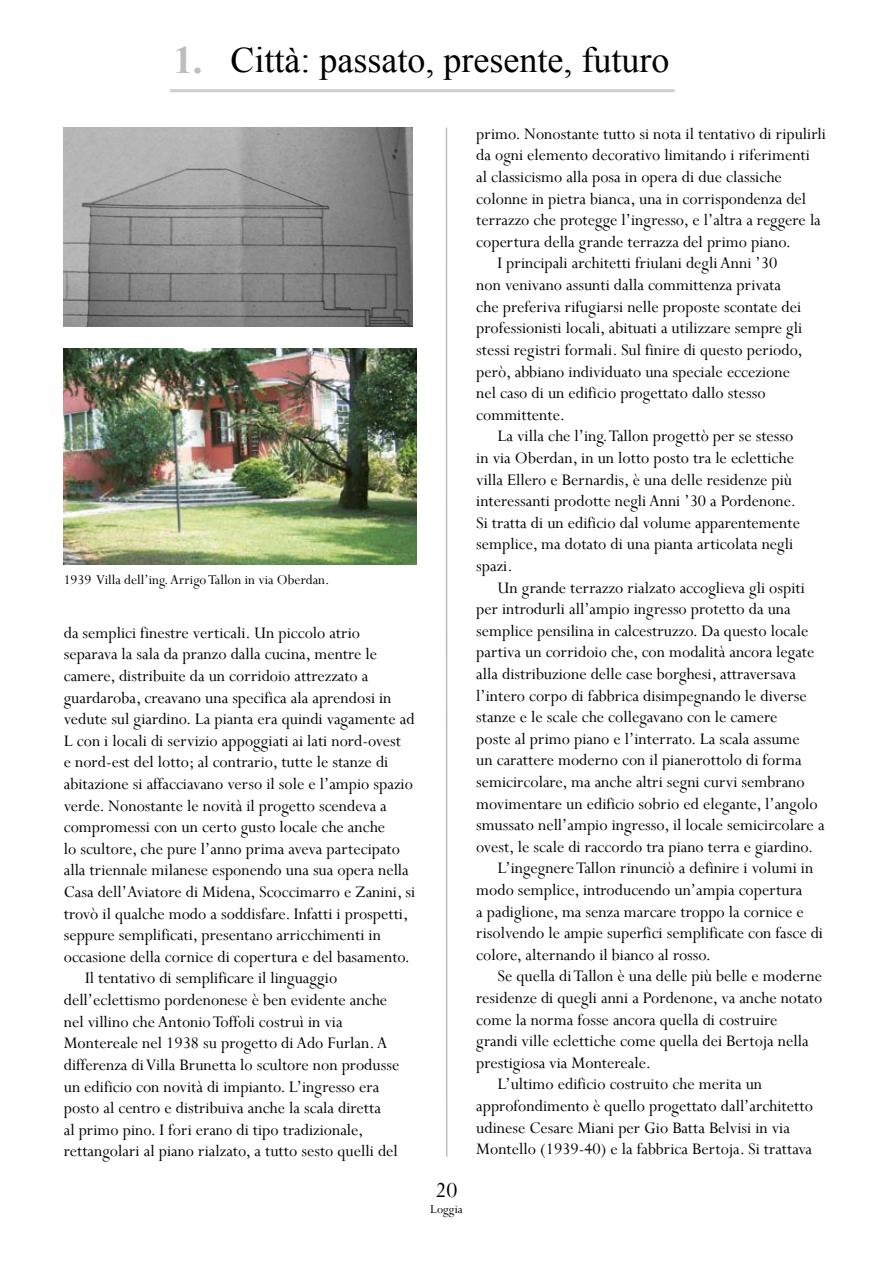
<style>
.page{position:relative;width:893px;height:1263px;background:#fff}
.page>*{position:absolute;margin:0;border:0;box-sizing:border-box;transform-origin:0 0}
.t1{font:36px "Times New Roman";color:#000}
.t2{font:24px "Perpetua";color:#000}
.t3{font:18px "Perpetua";color:#000}
.t4{font:15px "Perpetua";color:#000}
.t5{font:13.5px "Perpetua";color:#000}
.s1{font-weight:700;font-size:39px;color:#bdbdbc}
</style>
<div class="page">
<hr style="left:170px;top:89px;width:505px;height:3px;background:#cececd">
<img style="left:64px;top:349px;width:353px;height:215px">
<img style="left:64px;top:128px;width:348px;height:198px">
<hr style="left:446px;top:128px;width:1px;height:1029px;background:#bdbdbc">
<h1 class="t1" style="left:173px;top:35px;width:498px"><span class="s1">1.</span> Città: passato, presente, futuro</h1>
<p class="t4" style="left:64px;top:570px;width:267px">1939 Villa dell’ing. Arrigo Tallon in via Oberdan.</p>
<p class="t3" style="left:64px;top:621px;width:298px">da semplici finestre verticali. Un piccolo atrio</p>
<p class="t3" style="left:64px;top:643px;width:315px">separava la sala da pranzo dalla cucina, mentre le</p>
<p class="t3" style="left:64px;top:664px;width:306px">camere, distribuite da un corridoio attrezzato a</p>
<p class="t3" style="left:64px;top:686px;width:329px">guardaroba, creavano una specifica ala aprendosi in</p>
<p class="t3" style="left:64px;top:708px;width:352px">vedute sul giardino. La pianta era quindi vagamente ad</p>
<p class="t3" style="left:64px;top:729px;width:339px">L con i locali di servizio appoggiati ai lati nord-ovest</p>
<p class="t3" style="left:64px;top:751px;width:326px">e nord-est del lotto; al contrario, tutte le stanze di</p>
<p class="t3" style="left:64px;top:772px;width:351px">abitazione si affacciavano verso il sole e l’ampio spazio</p>
<p class="t3" style="left:64px;top:794px;width:325px">verde. Nonostante le novità il progetto scendeva a</p>
<p class="t3" style="left:64px;top:816px;width:323px">compromessi con un certo gusto locale che anche</p>
<p class="t3" style="left:64px;top:837px;width:338px">lo scultore, che pure l’anno prima aveva partecipato</p>
<p class="t3" style="left:64px;top:859px;width:347px">alla triennale milanese esponendo una sua opera nella</p>
<p class="t3" style="left:64px;top:880px;width:353px">Casa dell’Aviatore di Midena, Scoccimarro e Zanini, si</p>
<p class="t3" style="left:64px;top:902px;width:346px">trovò il qualche modo a soddisfare. Infatti i prospetti,</p>
<p class="t3" style="left:64px;top:924px;width:319px">seppure semplificati, presentano arricchimenti in</p>
<p class="t3" style="left:64px;top:945px;width:348px">occasione della cornice di copertura e del basamento.</p>
<p class="t3" style="left:85px;top:967px;width:254px">Il tentativo di semplificare il linguaggio</p>
<p class="t3" style="left:64px;top:988px;width:325px">dell’eclettismo pordenonese è ben evidente anche</p>
<p class="t3" style="left:64px;top:1010px;width:280px">nel villino che Antonio Toffoli costruì in via</p>
<p class="t3" style="left:64px;top:1032px;width:325px">Montereale nel 1938 su progetto di Ado Furlan. A</p>
<p class="t3" style="left:64px;top:1053px;width:337px">differenza di Villa Brunetta lo scultore non produsse</p>
<p class="t3" style="left:64px;top:1075px;width:317px">un edificio con novità di impianto. L’ingresso era</p>
<p class="t3" style="left:64px;top:1096px;width:319px">posto al centro e distribuiva anche la scala diretta</p>
<p class="t3" style="left:64px;top:1118px;width:301px">al primo pino. I fori erano di tipo tradizionale,</p>
<p class="t3" style="left:64px;top:1140px;width:336px">rettangolari al piano rialzato, a tutto sesto quelli del</p>
<h2 class="t2" style="left:435px;top:1175px;width:23px">20</h2>
<p class="t5" style="left:430px;top:1201px;width:34px">Loggia</p>
<p class="t3" style="left:476px;top:122px;width:351px">primo. Nonostante tutto si nota il tentativo di ripulirli</p>
<p class="t3" style="left:476px;top:144px;width:335px">da ogni elemento decorativo limitando i riferimenti</p>
<p class="t3" style="left:476px;top:166px;width:307px">al classicismo alla posa in opera di due classiche</p>
<p class="t3" style="left:476px;top:187px;width:331px">colonne in pietra bianca, una in corrispondenza del</p>
<p class="t3" style="left:476px;top:209px;width:346px">terrazzo che protegge l’ingresso, e l’altra a reggere la</p>
<p class="t3" style="left:476px;top:230px;width:316px">copertura della grande terrazza del primo piano.</p>
<p class="t3" style="left:497px;top:252px;width:281px">I principali architetti friulani degli Anni ’30</p>
<p class="t3" style="left:476px;top:274px;width:306px">non venivano assunti dalla committenza privata</p>
<p class="t3" style="left:476px;top:295px;width:326px">che preferiva rifugiarsi nelle proposte scontate dei</p>
<p class="t3" style="left:476px;top:317px;width:327px">professionisti locali, abituati a utilizzare sempre gli</p>
<p class="t3" style="left:476px;top:338px;width:328px">stessi registri formali. Sul finire di questo periodo,</p>
<p class="t3" style="left:476px;top:360px;width:315px">però, abbiano individuato una speciale eccezione</p>
<p class="t3" style="left:476px;top:382px;width:291px">nel caso di un edificio progettato dallo stesso</p>
<p class="t3" style="left:476px;top:403px;width:90px">committente.</p>
<p class="t3" style="left:497px;top:425px;width:297px">La villa che l’ing. Tallon progettò per se stesso</p>
<p class="t3" style="left:476px;top:446px;width:319px">in via Oberdan, in un lotto posto tra le eclettiche</p>
<p class="t3" style="left:476px;top:468px;width:317px">villa Ellero e Bernardis, è una delle residenze più</p>
<p class="t3" style="left:476px;top:490px;width:321px">interessanti prodotte negli Anni ’30 a Pordenone.</p>
<p class="t3" style="left:476px;top:511px;width:325px">Si tratta di un edificio dal volume apparentemente</p>
<p class="t3" style="left:476px;top:533px;width:318px">semplice, ma dotato di una pianta articolata negli</p>
<p class="t3" style="left:476px;top:554px;width:38px">spazi.</p>
<p class="t3" style="left:497px;top:576px;width:309px">Un grande terrazzo rialzato accoglieva gli ospiti</p>
<p class="t3" style="left:476px;top:598px;width:316px">per introdurli all’ampio ingresso protetto da una</p>
<p class="t3" style="left:476px;top:619px;width:334px">semplice pensilina in calcestruzzo. Da questo locale</p>
<p class="t3" style="left:476px;top:641px;width:340px">partiva un corridoio che, con modalità ancora legate</p>
<p class="t3" style="left:476px;top:662px;width:321px">alla distribuzione delle case borghesi, attraversava</p>
<p class="t3" style="left:476px;top:684px;width:332px">l’intero corpo di fabbrica disimpegnando le diverse</p>
<p class="t3" style="left:476px;top:706px;width:303px">stanze e le scale che collegavano con le camere</p>
<p class="t3" style="left:476px;top:727px;width:325px">poste al primo piano e l’interrato. La scala assume</p>
<p class="t3" style="left:476px;top:749px;width:327px">un carattere moderno con il pianerottolo di forma</p>
<p class="t3" style="left:476px;top:770px;width:330px">semicircolare, ma anche altri segni curvi sembrano</p>
<p class="t3" style="left:476px;top:792px;width:343px">movimentare un edificio sobrio ed elegante, l’angolo</p>
<p class="t3" style="left:476px;top:814px;width:350px">smussato nell’ampio ingresso, il locale semicircolare a</p>
<p class="t3" style="left:476px;top:835px;width:338px">ovest, le scale di raccordo tra piano terra e giardino.</p>
<p class="t3" style="left:497px;top:857px;width:317px">L’ingegnere Tallon rinunciò a definire i volumi in</p>
<p class="t3" style="left:476px;top:878px;width:328px">modo semplice, introducendo un’ampia copertura</p>
<p class="t3" style="left:476px;top:900px;width:329px">a padiglione, ma senza marcare troppo la cornice e</p>
<p class="t3" style="left:476px;top:922px;width:348px">risolvendo le ampie superfici semplificate con fasce di</p>
<p class="t3" style="left:476px;top:943px;width:236px">colore, alternando il bianco al rosso.</p>
<p class="t3" style="left:497px;top:965px;width:326px">Se quella di Tallon è una delle più belle e moderne</p>
<p class="t3" style="left:476px;top:986px;width:348px">residenze di quegli anni a Pordenone, va anche notato</p>
<p class="t3" style="left:476px;top:1008px;width:303px">come la norma fosse ancora quella di costruire</p>
<p class="t3" style="left:476px;top:1030px;width:334px">grandi ville eclettiche come quella dei Bertoja nella</p>
<p class="t3" style="left:476px;top:1051px;width:176px">prestigiosa via Montereale.</p>
<p class="t3" style="left:497px;top:1073px;width:266px">L’ultimo edificio costruito che merita un</p>
<p class="t3" style="left:476px;top:1094px;width:338px">approfondimento è quello progettato dall’architetto</p>
<p class="t3" style="left:476px;top:1116px;width:315px">udinese Cesare Miani per Gio Batta Belvisi in via</p>
<p class="t3" style="left:476px;top:1138px;width:337px">Montello (1939-40) e la fabbrica Bertoja. Si trattava</p>
</div>
